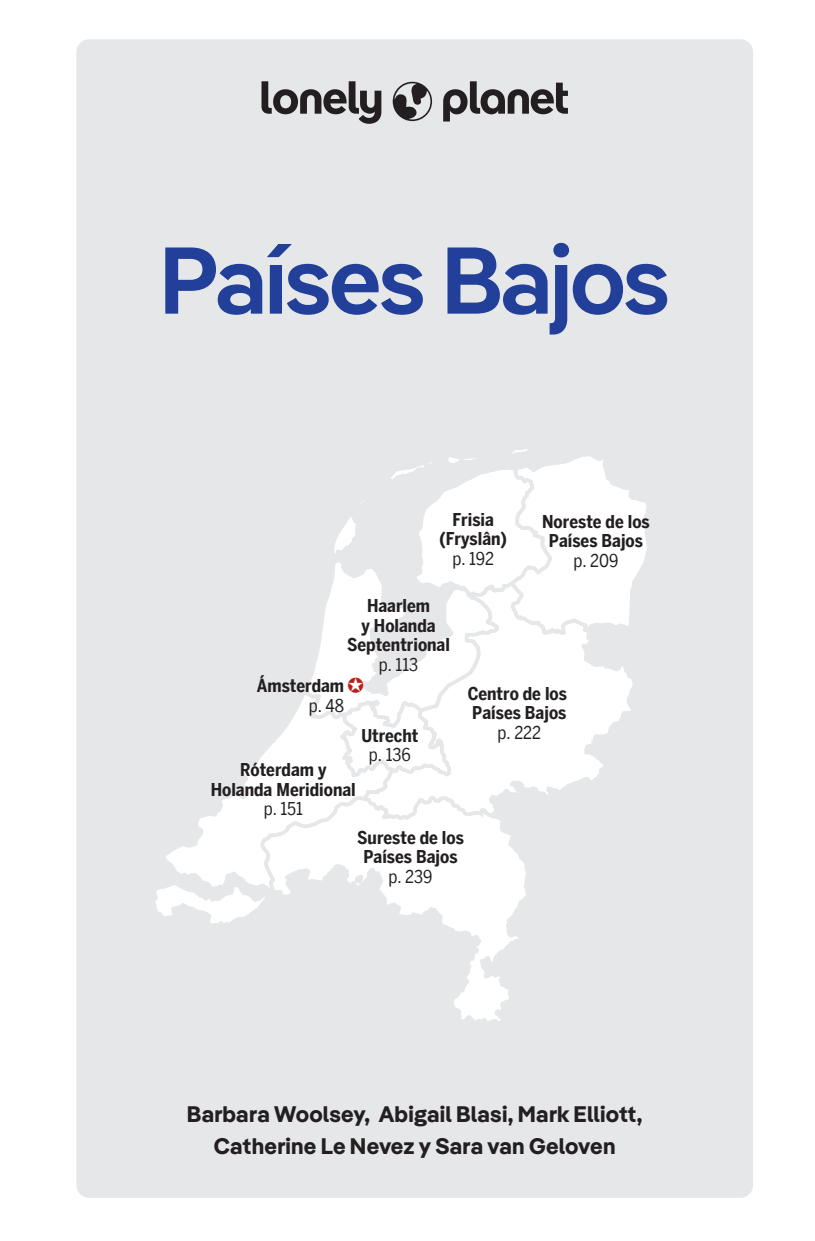
<style>
.page{position:relative;width:815px;height:1241px;background:#fff}
.page>*{position:absolute;margin:0;border:0;box-sizing:border-box;transform-origin:0 0}
.Large_Header_-_Centre{font:600 94.5px "Pangea Text";letter-spacing:-.06em;color:#223f99}
.Header_-_H3_Centred{font:700 22.5px/31.5px "Pangea";letter-spacing:.01em;color:#231f20;text-align:center}
.t1{font:700 17.78px/19.6px "LP Benton Sans Cond";color:#231f20;text-align:center}
.t2{font:17.78px "LP Benton Sans Cond";color:#231f20}
.s1{font-weight:400}
</style>
<div class="page">
<div style="left:76px;top:39px;width:676px;height:1158px;background:#e6e7e9;border-radius:13px"></div>
<svg style="left:261px;top:81px;width:120px;height:43px"></svg>
<svg style="left:443px;top:81px;width:124px;height:40px"></svg>
<svg style="left:392px;top:82px;width:40px;height:39px"></svg>
<svg style="left:240px;top:717px;width:120px;height:77px"></svg>
<svg style="left:155px;top:794px;width:371px;height:227px"></svg>
<svg style="left:360px;top:779px;width:220px;height:24px"></svg>
<svg style="left:294px;top:449px;width:353px;height:330px"></svg>
<p class="Large_Header_-_Centre" style="left:158px;top:207px;width:515px">Países Bajos</p>
<p class="t1" style="left:439px;top:509px;width:69px">Frisia (Fryslân) <span class="s1">p. 192</span></p>
<p class="t1" style="left:347px;top:595px;width:104px">Haarlem<br>y Holanda<br>Septentrional <span class="s1">p. 113</span></p>
<p class="t1" style="left:542px;top:511px;width:109px">Noreste de los<br>Países Bajos <span class="s1">p. 209</span></p>
<p class="t1" style="left:257px;top:675px;width:89px;text-align:right">Ámsterdam <span class="s1">p. 48</span></p>
<p class="t1" style="left:467px;top:683px;width:101px;text-align:left">Centro de los<br>Países Bajos</p>
<p class="t1" style="left:361px;top:725px;width:58px">Utrecht</p>
<p class="t2" style="left:497px;top:721px;width:45px">p. 222</p>
<p class="t2" style="left:369px;top:743px;width:43px">p. 136</p>
<p class="t1" style="left:211px;top:760px;width:147px">Róterdam y<br>Holanda Meridional <span class="s1">p. 151</span></p>
<p class="t1" style="left:357px;top:827px;width:108px">Sureste de los<br>Países Bajos <span class="s1">p. 239</span></p>
<p class="Header_-_H3_Centred" style="left:187px;top:1097px;width:457px">Barbara Woolsey, Abigail Blasi, Mark Elliott,<br>Catherine Le Nevez y Sara van Geloven</p>
</div>
